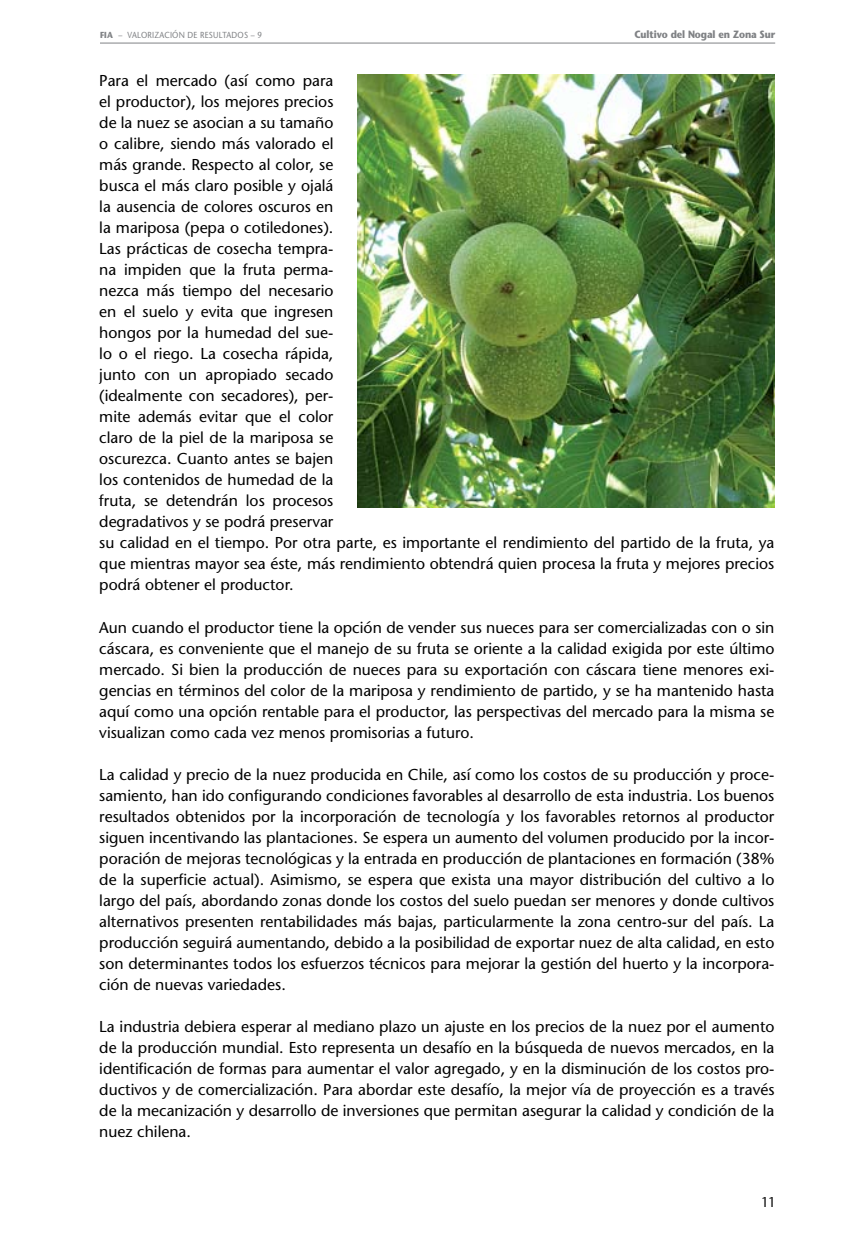
<style>
.page{position:relative;width:844px;height:1241px;background:#fff}
.page>*{position:absolute;margin:0;border:0;box-sizing:border-box;transform-origin:0 0}
.t1{font:15.75px/21px "Stone Sans";color:#000;text-align:justify}
.t2{font:14px "Stone Sans";color:#000;scale:.9 1}
.t3{font:700 10.5px "Stone Sans";letter-spacing:-.01em;color:#808285;scale:.9 1}
.t4{font:8.75px "Stone Sans";color:#808285;scale:.9 1}
.s1{font-weight:700}
</style>
<div class="page">
<hr style="left:100px;top:43px;width:675px;height:1px;background:#808285">
<img style="left:357px;top:74px;width:417px;height:433px">
<p class="t4" style="left:100px;top:29px;width:42px"><span class="s1">FIA</span> – Valorizaci</p>
<p class="t4" style="left:172px;top:29px;width:43px">ón de Resultados</p>
<p class="t4" style="left:251px;top:29px;width:14px">– 9</p>
<p class="t3" style="left:634px;top:28px;width:158px">Cultivo del Nogal en Zona Sur</p>
<p class="t1" style="left:99px;top:70px;width:676px;text-align:left">Para el mercado (así como para<br>el productor), los mejores precios<br>de la nuez se asocian a su tamaño<br>o calibre, siendo más valorado el<br>más grande. Respecto al color, se<br>busca el más claro posible y ojalá<br>la ausencia de colores oscuros en<br>la mariposa (pepa o cotiledones).<br>Las prácticas de cosecha tempra-<br>na impiden que la fruta perma-<br>nezca más tiempo del necesario<br>en el suelo y evita que ingresen<br>hongos por la humedad del sue-<br>lo o el riego. La cosecha rápida,<br>junto con un apropiado secado<br>(idealmente con secadores), per-<br>mite además evitar que el color<br>claro de la piel de la mariposa se<br>oscurezca. Cuanto antes se bajen<br>los contenidos de humedad de la<br>fruta, se detendrán los procesos<br>degradativos y se podrá preservar<br>su calidad en el tiempo. Por otra parte, es importante el rendimiento del partido de la fruta, ya que mientras mayor sea éste, más rendimiento obtendrá quien procesa la fruta y mejores precios podrá obtener el productor.</p>
<p class="t1" style="left:99px;top:616px;width:676px">Aun cuando el productor tiene la opción de vender sus nueces para ser comercializadas con o sin cáscara, es conveniente que el manejo de su fruta se oriente a la calidad exigida por este último mercado. Si bien la producción de nueces para su exportación con cáscara tiene menores exi&shy;gencias en términos del color de la mariposa y rendimiento de partido, y se ha mantenido hasta aquí como una opción rentable para el productor, las perspectivas del mercado para la misma se visualizan como cada vez menos promisorias a futuro.</p>
<p class="t1" style="left:99px;top:763px;width:676px">La calidad y precio de la nuez producida en Chile, así como los costos de su producción y proce&shy;samiento, han ido configurando condiciones favorables al desarrollo de esta industria. Los buenos resultados obtenidos por la incorporación de tecnología y los favorables retornos al productor siguen incentivando las plantaciones. Se espera un aumento del volumen producido por la incor&shy;poración de mejoras tecnológicas y la entrada en producción de plantaciones en formación (38% de la superficie actual). Asimismo, se espera que exista una mayor distribución del cultivo a lo largo del país, abordando zonas donde los costos del suelo puedan ser menores y donde cultivos alternativos presenten rentabilidades más bajas, particularmente la zona centro-sur del país. La producción seguirá aumentando, debido a la posibilidad de exportar nuez de alta calidad, en esto son determinantes todos los esfuerzos técnicos para mejorar la gestión del huerto y la incorpora&shy;ción de nuevas variedades.</p>
<p class="t1" style="left:99px;top:1015px;width:676px">La industria debiera esperar al mediano plazo un ajuste en los precios de la nuez por el aumento de la producción mundial. Esto representa un desafío en la búsqueda de nuevos mercados, en la identificación de formas para aumentar el valor agregado, y en la disminución de los costos pro&shy;ductivos y de comercialización. Para abordar este desafío, la mejor vía de proyección es a través de la mecanización y desarrollo de inversiones que permitan asegurar la calidad y condición de la nuez chilena.</p>
<p class="t2" style="left:761px;top:1193px;width:17px">11</p>
</div>
